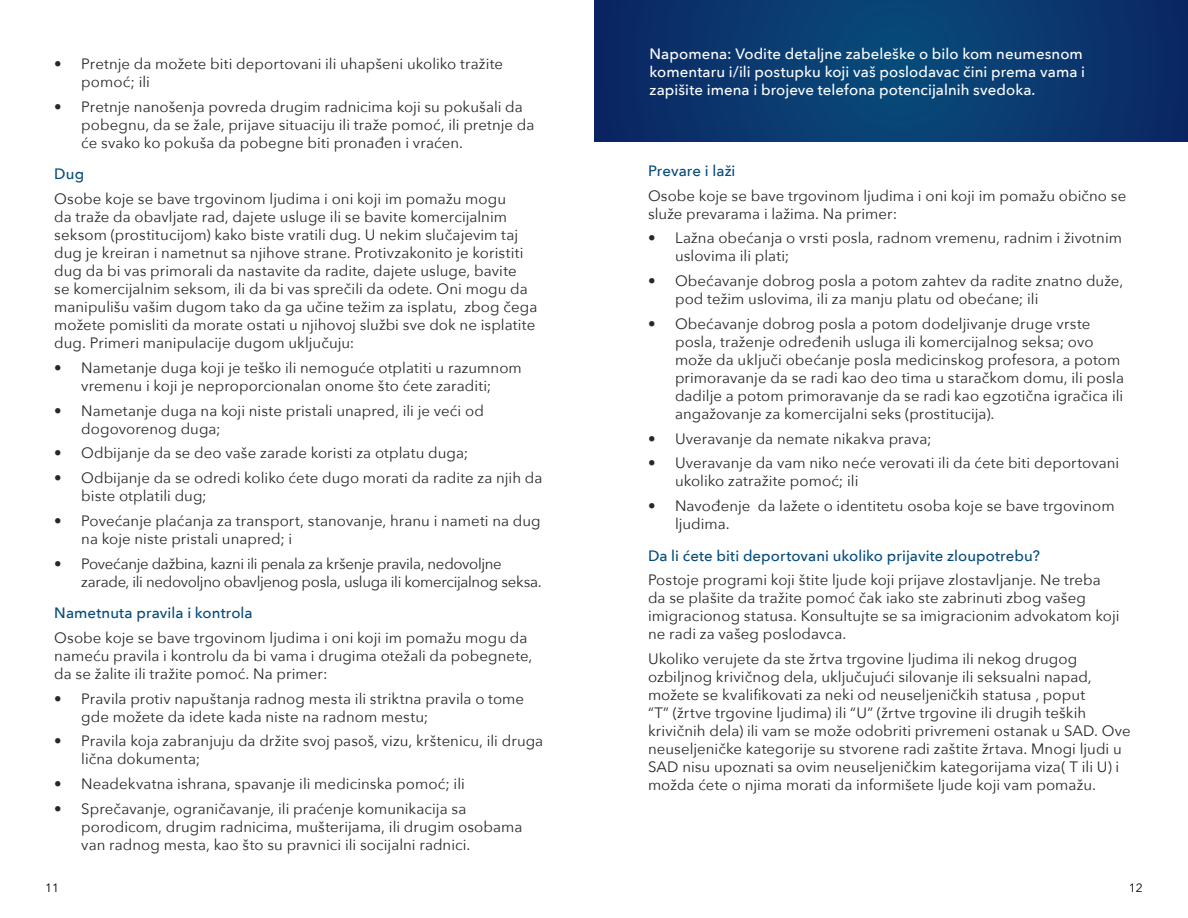
<style>
.page{position:relative;width:1188px;height:918px;background:#fff}
.page>*{position:absolute;margin:0;border:0;box-sizing:border-box;transform-origin:0 0}
.t1{font:15px/18px "Avenir Next";letter-spacing:.005em;color:#292829}
.t2{font:500 15px/18px "Avenir Next";letter-spacing:.005em;color:#fff}
.t3{font:15px/18px "Avenir Next";letter-spacing:-.02em;color:#292829}
.t4{font:500 15px "Avenir Next";letter-spacing:.005em;color:#054c7b}
.t5{font:12px "Avenir Next";color:#000}
</style>
<div class="page">
<svg style="left:594px;top:0;width:594px;height:141px;background:#0a376e"></svg>
<p class="t1" style="left:81px;top:54px;width:423px;text-indent:-27px">• Pretnje da možete biti deportovani ili uhapšeni ukoliko tražite pomoć; ili</p>
<p class="t1" style="left:81px;top:97px;width:455px;text-indent:-27px">• Pretnje nanošenja povreda drugim radnicima koji su pokušali da pobegnu, da se žale, prijave situaciju ili traže pomoć, ili pretnje da će svako ko pokuša da pobegne biti pronađen i vraćen.</p>
<p class="t4" style="left:54px;top:161px;width:31px">Dug</p>
<p class="t1" style="left:54px;top:189px;width:485px">Osobe koje se bave trgovinom ljudima i oni koji im pomažu mogu<br>da traže da obavljate rad, dajete usluge ili se bavite komercijalnim seksom (prostitucijom) kako biste vratili dug. U nekim slučajevim taj dug je kreiran i nametnut sa njihove strane. Protivzakonito je koristiti dug da bi vas primorali da nastavite da radite, dajete usluge, bavite<br>se komercijalnim seksom, ili da bi vas sprečili da odete. Oni mogu da manipulišu vašim dugom tako da ga učine težim za isplatu, zbog čega možete pomisliti da morate ostati u njihovoj službi sve dok ne isplatite dug. Primeri manipulacije dugom uključuju:</p>
<p class="t1" style="left:54px;top:358px;width:469px;text-align:center">• Nametanje duga koji je teško ili nemoguće otplatiti u razumnom vremenu i koji je neproporcionalan onome što ćete zaraditi;</p>
<p class="t1" style="left:81px;top:401px;width:404px;text-indent:-27px">• Nametanje duga na koji niste pristali unapred, ili je veći od dogovorenog duga;</p>
<p class="t1" style="left:54px;top:443px;width:416px">• Odbijanje da se deo vaše zarade koristi za otplatu duga;</p>
<p class="t1" style="left:81px;top:468px;width:463px;text-indent:-27px">• Odbijanje da se odredi koliko ćete dugo morati da radite za njih da biste otplatili dug;</p>
<p class="t1" style="left:81px;top:511px;width:461px;text-indent:-27px">• Povećanje plaćanja za transport, stanovanje, hranu i nameti na dug na koje niste pristali unapred; i</p>
<p class="t3" style="left:81px;top:554px;width:462px;text-indent:-27px">• Povećanje dažbina, kazni ili penala za kršenje pravila, nedovoljne zarade, ili nedovoljno obavljenog posla, usluga ili komercijalnog seksa.</p>
<p class="t4" style="left:54px;top:600px;width:200px">Nametnuta pravila i kontrola</p>
<p class="t1" style="left:54px;top:628px;width:480px">Osobe koje se bave trgovinom ljudima i oni koji im pomažu mogu da nameću pravila i kontrolu da bi vama i drugima otežali da pobegnete, da se žalite ili tražite pomoć. Na primer:</p>
<p class="t1" style="left:81px;top:689px;width:444px;text-indent:-27px">• Pravila protiv napuštanja radnog mesta ili striktna pravila o tome gde možete da idete kada niste na radnom mestu;</p>
<p class="t1" style="left:81px;top:731px;width:464px;text-indent:-27px">• Pravila koja zabranjuju da držite svoj pasoš, vizu, krštenicu, ili druga lična dokumenta;</p>
<p class="t1" style="left:54px;top:774px;width:412px">• Neadekvatna ishrana, spavanje ili medicinska pomoć; ili</p>
<p class="t1" style="left:81px;top:799px;width:443px;text-indent:-27px">• Sprečavanje, ograničavanje, ili praćenje komunikacija sa porodicom, drugim radnicima, mušterijama, ili drugim osobama van radnog mesta, kao što su pravnici ili socijalni radnici.</p>
<p class="t2" style="left:650px;top:44px;width:437px">Napomena: Vodite detaljne zabeleške o bilo kom neumesnom komentaru i/ili postupku koji vaš poslodavac čini prema vama i zapišite imena i brojeve telefona potencijalnih svedoka.</p>
<p class="t4" style="left:648px;top:158px;width:89px">Prevare i laži</p>
<p class="t1" style="left:648px;top:186px;width:480px">Osobe koje se bave trgovinom ljudima i oni koji im pomažu obično se služe prevarama i lažima. Na primer:</p>
<p class="t1" style="left:675px;top:228px;width:448px;text-indent:-27px">• Lažna obećanja o vrsti posla, radnom vremenu, radnim i životnim uslovima ili plati;</p>
<p class="t1" style="left:675px;top:271px;width:450px;text-indent:-27px">• Obećavanje dobrog posla a potom zahtev da radite znatno duže, pod težim uslovima, ili za manju platu od obećane; ili</p>
<p class="t1" style="left:675px;top:314px;width:451px;text-indent:-27px">• Obećavanje dobrog posla a potom dodeljivanje druge vrste posla, traženje određenih usluga ili komercijalnog seksa; ovo može da uključi obećanje posla medicinskog profesora, a potom primoravanje da se radi kao deo tima u staračkom domu, ili posla dadilje a potom primoravanje da se radi kao egzotična igračica ili angažovanje za komercijalni seks (prostitucija).</p>
<p class="t1" style="left:648px;top:429px;width:285px">• Uveravanje da nemate nikakva prava;</p>
<p class="t1" style="left:675px;top:453px;width:446px;text-indent:-27px">• Uveravanje da vam niko neće verovati ili da ćete biti deportovani ukoliko zatražite pomoć; ili</p>
<p class="t1" style="left:675px;top:496px;width:441px;text-indent:-27px">• Navođenje da lažete o identitetu osoba koje se bave trgovinom ljudima.</p>
<p class="t4" style="left:648px;top:543px;width:393px">Da li ćete biti deportovani ukoliko prijavite zloupotrebu?</p>
<p class="t1" style="left:648px;top:570px;width:473px">Postoje programi koji štite ljude koji prijave zlostavljanje. Ne treba da se plašite da tražite pomoć čak iako ste zabrinuti zbog vašeg imigracionog statusa. Konsultujte se sa imigracionim advokatom koji ne radi za vašeg poslodavca.</p>
<p class="t1" style="left:648px;top:649px;width:484px">Ukoliko verujete da ste žrtva trgovine ljudima ili nekog drugog ozbiljnog krivičnog dela, uključujući silovanje ili seksualni napad, možete se kvalifikovati za neki od neuseljeničkih statusa , poput<br>“T” (žrtve trgovine ljudima) ili “U” (žrtve trgovine ili drugih teških krivičnih dela) ili vam se može odobriti privremeni ostanak u SAD. Ove neuseljeničke kategorije su stvorene radi zaštite žrtava. Mnogi ljudi u SAD nisu upoznati sa ovim neuseljeničkim kategorijama viza( T ili U) i možda ćete o njima morati da informišete ljude koji vam pomažu.</p>
<p class="t5" style="left:45px;top:878px;width:15px">11</p>
<p class="t5" style="left:1129px;top:878px;width:15px">12</p>
</div>
